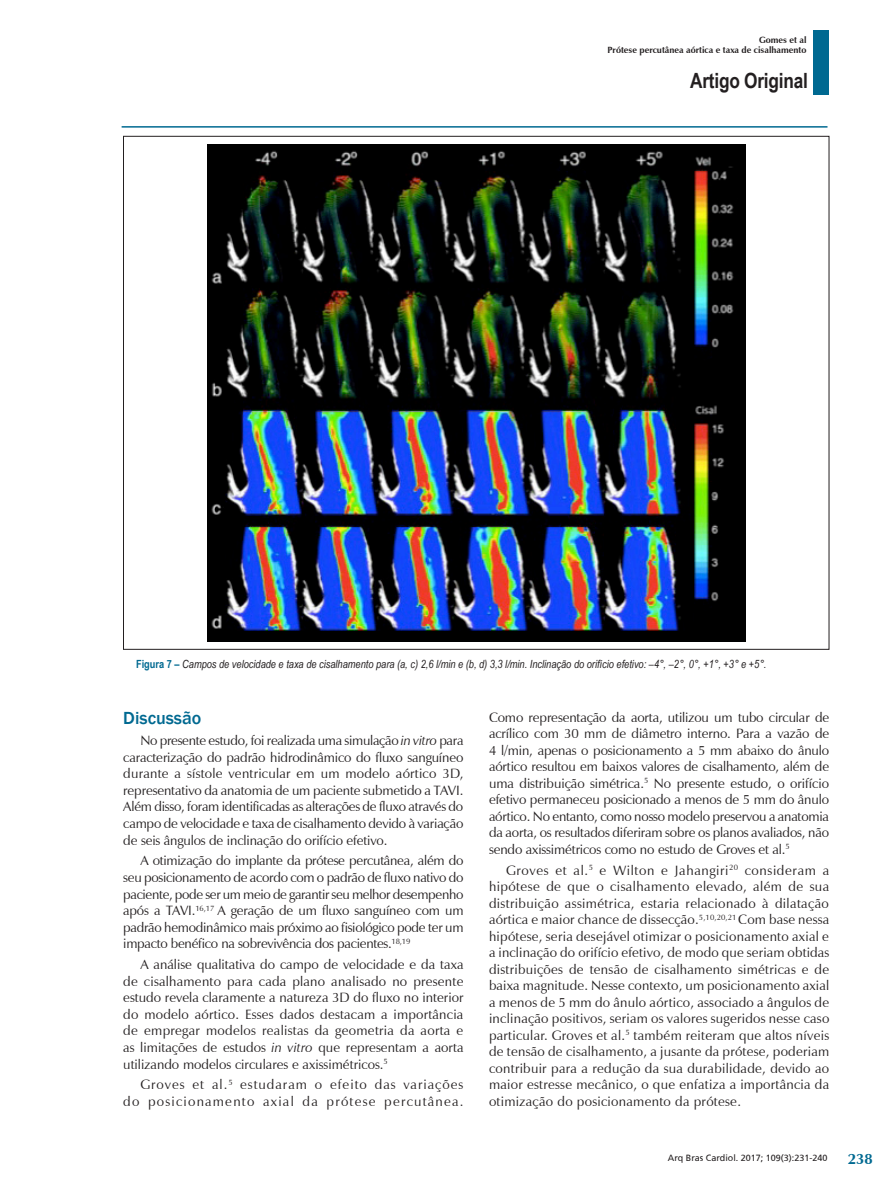
<style>
.page{position:relative;width:893px;height:1191px;background:#fff}
.page>*{position:absolute;margin:0;border:0;box-sizing:border-box;transform-origin:0 0}
.t1{font:700 21px "Arial Narrow";letter-spacing:-.01em;color:#231f20}
._02_-_TITULO_-_MATER{font:500 18px "Franklin Gothic";color:#006991}
.t2{font:700 15px "Zapf Humanist 601 BT";color:#006991}
._01-TEXTO_BASICO{font:13.5px/16.5px "Zapf Humanist 601 BT";color:#231f20;text-align:justify}
._01-TEXTO_BASICO-2{font:13.5px/16.5px "Zapf Humanist 601 BT";letter-spacing:.09em;color:#231f20;text-align:right}
._06_-_LEGENDA_FIGURA{font:italic 11.25px "Arial Narrow";color:#231f20}
.t3{font:700 9px/10.8px "Zapf Humanist 601 BT";color:#231f20;text-align:right}
.t4{font:9px "Frutiger";color:#231f20}
.s1{font-weight:700;font-style:normal;color:#006991}
.s2{font-style:italic}
</style>
<div class="page">
<hr style="left:122px;top:126px;width:705px;height:2px;background:#006991">
<div style="left:813px;top:30px;width:16px;height:64px;background:#006991"></div>
<img style="left:207px;top:144px;width:538px;height:497px">
<p class="t3" style="left:608px;top:34px;width:200px">Gomes et al<br>Prótese percutânea aórtica e taxa de cisalhamento</p>
<h1 class="t1" style="left:690px;top:65px;width:119px">Artigo Original</h1>
<p class="_06_-_LEGENDA_FIGURA" style="left:136px;top:656px;width:632px"><span class="s1">Figura 7 –</span> Campos de velocidade e taxa de cisalhamento para (a, c) 2,6 l/min e (b, d) 3,3 l/min. Inclinação do orifício efetivo: –4°, –2°, 0°, +1°, +3° e +5°.</p>
<p class="_02_-_TITULO_-_MATER" style="left:123px;top:707px;width:80px">Discussão</p>
<p class="_01-TEXTO_BASICO" style="left:123px;top:732px;width:342px;text-indent:17px">No presente estudo, foi realizada uma simulação <span class="s2">in vitro</span> para caracterização do padrão hidrodinâmico do fluxo sanguíneo durante a sístole ventricular em um modelo aórtico 3D, representativo da anatomia de um paciente submetido a TAVI.<br>Além disso, foram identificadas as alterações de fluxo através do campo de velocidade e taxa de cisalhamento devido à variação de seis ângulos de inclinação do orifício efetivo.</p>
<p class="_01-TEXTO_BASICO" style="left:123px;top:852px;width:342px;text-indent:17px">A otimização do implante da prótese percutânea, além do seu posicionamento de acordo com o padrão de fluxo nativo do paciente, pode ser um meio de garantir seu melhor desempenho após a TAVI.<sup>16,17</sup> A geração de um fluxo sanguíneo com um padrão hemodinâmico mais próximo ao fisiológico pode ter um impacto benéfico na sobrevivência dos pacientes.<sup>18,19</sup></p>
<p class="_01-TEXTO_BASICO" style="left:123px;top:956px;width:342px;text-indent:17px">A análise qualitativa do campo de velocidade e da taxa de cisalhamento para cada plano analisado no presente estudo revela claramente a natureza 3D do fluxo no interior do modelo aórtico. Esses dados destacam a importância de empregar modelos realistas da geometria da aorta e as limitações de estudos <span class="s2">in vitro</span> que representam a aorta utilizando modelos circulares e axissimétricos.<sup>5</sup></p>
<p class="_01-TEXTO_BASICO-2" style="left:123px;top:1076px;width:342px">Groves et al.<sup>5</sup> estudaram o efeito das variações do posicionamento axial da prótese percutânea.</p>
<p class="_01-TEXTO_BASICO" style="left:489px;top:709px;width:342px">Como representação da aorta, utilizou um tubo circular de acrílico com 30 mm de diâmetro interno. Para a vazão de 4 l/min, apenas o posicionamento a 5 mm abaixo do ânulo aórtico resultou em baixos valores de cisalhamento, além de uma distribuição simétrica.<sup>5</sup> No presente estudo, o orifício efetivo permaneceu posicionado a menos de 5 mm do ânulo aórtico. No entanto, como nosso modelo preservou a anatomia da aorta, os resultados diferiram sobre os planos avaliados, não sendo axissimétricos como no estudo de Groves et al.<sup>5</sup></p>
<p class="_01-TEXTO_BASICO" style="left:489px;top:862px;width:342px;text-indent:17px">Groves et al.<sup>5</sup> e Wilton e Jahangiri<sup>20</sup> consideram a hipótese de que o cisalhamento elevado, além de sua distribuição assimétrica, estaria relacionado à dilatação aórtica e maior chance de dissecção.<sup>5,10,20,21</sup> Com base nessa hipótese, seria desejável otimizar o posicionamento axial e a inclinação do orifício efetivo, de modo que seriam obtidas distribuições de tensão de cisalhamento simétricas e de baixa magnitude. Nesse contexto, um posicionamento axial a menos de 5 mm do ânulo aórtico, associado a ângulos de inclinação positivos, seriam os valores sugeridos nesse caso particular. Groves et al.<sup>5</sup> também reiteram que altos níveis de tensão de cisalhamento, a jusante da prótese, poderiam contribuir para a redução da sua durabilidade, devido ao maior estresse mecânico, o que enfatiza a importância da otimização do posicionamento da prótese.</p>
<p class="t4" style="left:668px;top:1153px;width:161px">Arq Bras Cardiol. 2017; 109(3):231-240</p>
<p class="t2" style="left:848px;top:1149px;width:26px">238</p>
</div>
